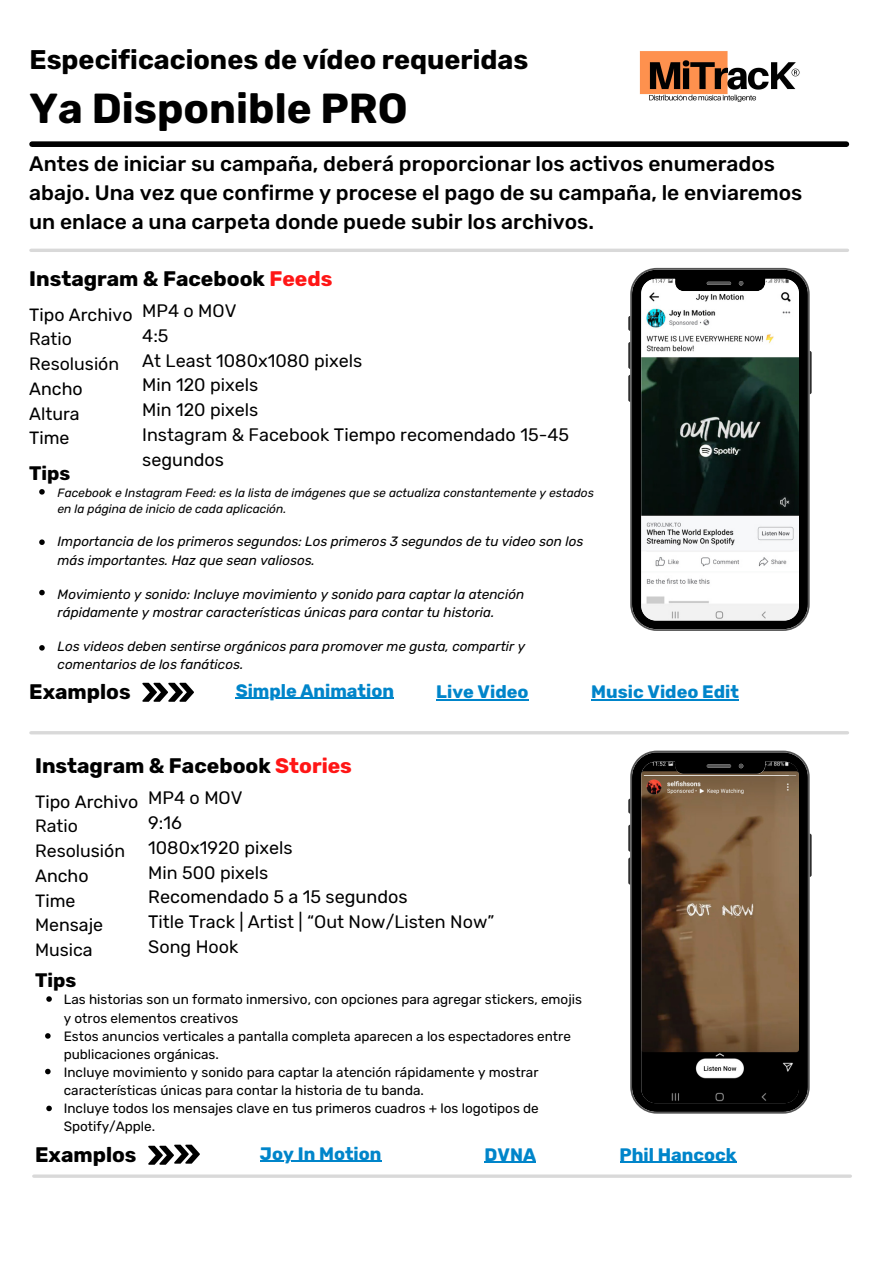
<style>
.page{position:relative;width:893px;height:1264px;background:#fff}
.page>*{position:absolute;margin:0;border:0;box-sizing:border-box;transform-origin:0 0}
.t1{font:700 42px "Rubik";color:#000}
.t2{font:700 27px "Rubik";color:#000}
.t3{font:500 21px/29px "Rubik";color:#000}
.t4{font:700 21px "Rubik";color:#000}
.t5{font:700 19.5px "Rubik";color:#000}
.t6{font:18px/24.8px "Rubik";color:#000}
.t7{font:700 18px "Rubik";color:#0085ca}
.t8{font:17.7px/24.8px "Rubik";color:#000}
.t9{font:13.5px/18.1px "Rubik";color:#000}
.t10{font:italic 13.5px/18.1px "Rubik";color:#000}
.t11{font:italic 12px/16px "Rubik";color:#000}
.s1{color:#ff1616}
</style>
<div class="page">
<div style="left:32px;top:141px;width:814px;height:6px;background:#000"></div>
<hr style="left:31px;top:249px;width:816px;height:3px;background:#d9d9d9">
<hr style="left:31px;top:731px;width:816px;height:3px;background:#d9d9d9">
<svg style="left:142px;top:682px;width:52px;height:19px"></svg>
<svg style="left:46px;top:996px;width:6px;height:5px"></svg>
<svg style="left:45px;top:1033px;width:6px;height:5px"></svg>
<svg style="left:45px;top:1068px;width:6px;height:6px"></svg>
<svg style="left:46px;top:1105px;width:6px;height:6px"></svg>
<svg style="left:148px;top:1144px;width:52px;height:20px"></svg>
<hr style="left:34px;top:1174px;width:816px;height:3px;background:#d9d9d9">
<svg style="left:39px;top:489px;width:6px;height:5px"></svg>
<svg style="left:39px;top:539px;width:6px;height:6px"></svg>
<svg style="left:39px;top:590px;width:6px;height:5px"></svg>
<svg style="left:39px;top:645px;width:6px;height:5px"></svg>
<hr style="left:236px;top:698px;width:158px;height:1px;background:#0085ca">
<hr style="left:436px;top:699px;width:92px;height:1px;background:#0085ca">
<hr style="left:591px;top:699px;width:148px;height:1px;background:#0085ca">
<hr style="left:260px;top:1160px;width:121px;height:1px;background:#0085ca">
<hr style="left:484px;top:1161px;width:52px;height:1px;background:#0085ca">
<hr style="left:619px;top:1161px;width:117px;height:1px;background:#0085ca">
<svg style="left:628px;top:798px;width:2px;height:15px"></svg>
<svg style="left:628px;top:824px;width:2px;height:27px"></svg>
<svg style="left:628px;top:857px;width:2px;height:27px"></svg>
<svg style="left:809px;top:833px;width:2px;height:44px"></svg>
<svg style="left:630px;top:750px;width:179px;height:363px;background:#584533"></svg>
<svg style="left:628px;top:316px;width:2px;height:15px"></svg>
<svg style="left:628px;top:342px;width:2px;height:27px"></svg>
<svg style="left:628px;top:375px;width:2px;height:27px"></svg>
<svg style="left:809px;top:351px;width:2px;height:43px"></svg>
<svg style="left:630px;top:268px;width:179px;height:363px"></svg>
<img style="left:639px;top:51px;width:161px;height:51px">
<h2 class="t2" style="left:29px;top:44px;width:500px">Especificaciones de vídeo requeridas</h2>
<h1 class="t1" style="left:29px;top:84px;width:380px">Ya Disponible PRO</h1>
<h3 class="t3" style="left:29px;top:150px;width:774px">Antes de iniciar su campaña, deberá proporcionar los activos enumerados abajo. Una vez que confirme y procese el pago de su campaña, le enviaremos un enlace a una carpeta donde puede subir los archivos.</h3>
<h3 class="t4" style="left:29px;top:266px;width:305px">Instagram &amp; Facebook <span class="s1">Feeds</span></h3>
<h3 class="t8" style="left:29px;top:302px;width:105px">Tipo Archivo<br>Ratio<br>Resolusión<br>Ancho<br>Altura<br>Time</h3>
<h3 class="t6" style="left:142px;top:298px;width:428px">MP4 o MOV<br>4:5<br>At Least 1080x1080 pixels<br>Min 120 pixels<br>Min 120 pixels<br>Instagram &amp; Facebook Tiempo recomendado 15-45 segundos</h3>
<h3 class="t5" style="left:29px;top:461px;width:43px">Tips</h3>
<p class="t11" style="left:58px;top:485px;width:537px">Facebook e Instagram Feed: es la lista de imágenes que se actualiza constantemente y estados en la página de inicio de cada aplicación.</p>
<p class="t10" style="left:58px;top:533px;width:527px">Importancia de los primeros segundos: Los primeros 3 segundos de tu video son los más importantes. Haz que sean valiosos.</p>
<p class="t10" style="left:58px;top:585px;width:468px">Movimiento y sonido: Incluye movimiento y sonido para captar la atención rápidamente y mostrar características únicas para contar tu historia.</p>
<p class="t10" style="left:58px;top:637px;width:469px">Los videos deben sentirse orgánicos para promover me gusta, compartir y comentarios de los fanáticos.</p>
<h3 class="t4" style="left:29px;top:679px;width:103px">Examplos</h3>
<h3 class="t7" style="left:236px;top:680px;width:160px">Simple Animation</h3>
<h3 class="t7" style="left:436px;top:681px;width:94px">Live Video</h3>
<h3 class="t7" style="left:591px;top:681px;width:149px">Music Video Edit</h3>
<h3 class="t4" style="left:35px;top:753px;width:318px">Instagram &amp; Facebook <span class="s1">Stories</span></h3>
<h3 class="t8" style="left:35px;top:789px;width:105px">Tipo Archivo<br>Ratio<br>Resolusión<br>Ancho<br>Time<br>Mensaje<br>Musica</h3>
<h3 class="t6" style="left:148px;top:785px;width:347px">MP4 o MOV<br>9:16<br>1080x1920 pixels<br>Min 500 pixels<br>Recomendado 5 a 15 segundos<br>Title Track | Artist | “Out Now/Listen Now”<br>Song Hook</h3>
<h3 class="t5" style="left:35px;top:968px;width:43px">Tips</h3>
<p class="t9" style="left:64px;top:991px;width:519px">Las historias son un formato inmersivo, con opciones para agregar stickers, emojis y otros elementos creativos<br>Estos anuncios verticales a pantalla completa aparecen a los espectadores entre publicaciones orgánicas.<br>Incluye movimiento y sonido para captar la atención rápidamente y mostrar características únicas para contar la historia de tu banda.<br>Incluye todos los mensajes clave en tus primeros cuadros + los logotipos de Spotify/Apple.</p>
<h3 class="t4" style="left:35px;top:1142px;width:103px">Examplos</h3>
<h3 class="t7" style="left:260px;top:1142px;width:123px">Joy In Motion</h3>
<h3 class="t7" style="left:484px;top:1143px;width:53px">DVNA</h3>
<h3 class="t7" style="left:619px;top:1143px;width:118px">Phil Hancock</h3>
</div>
